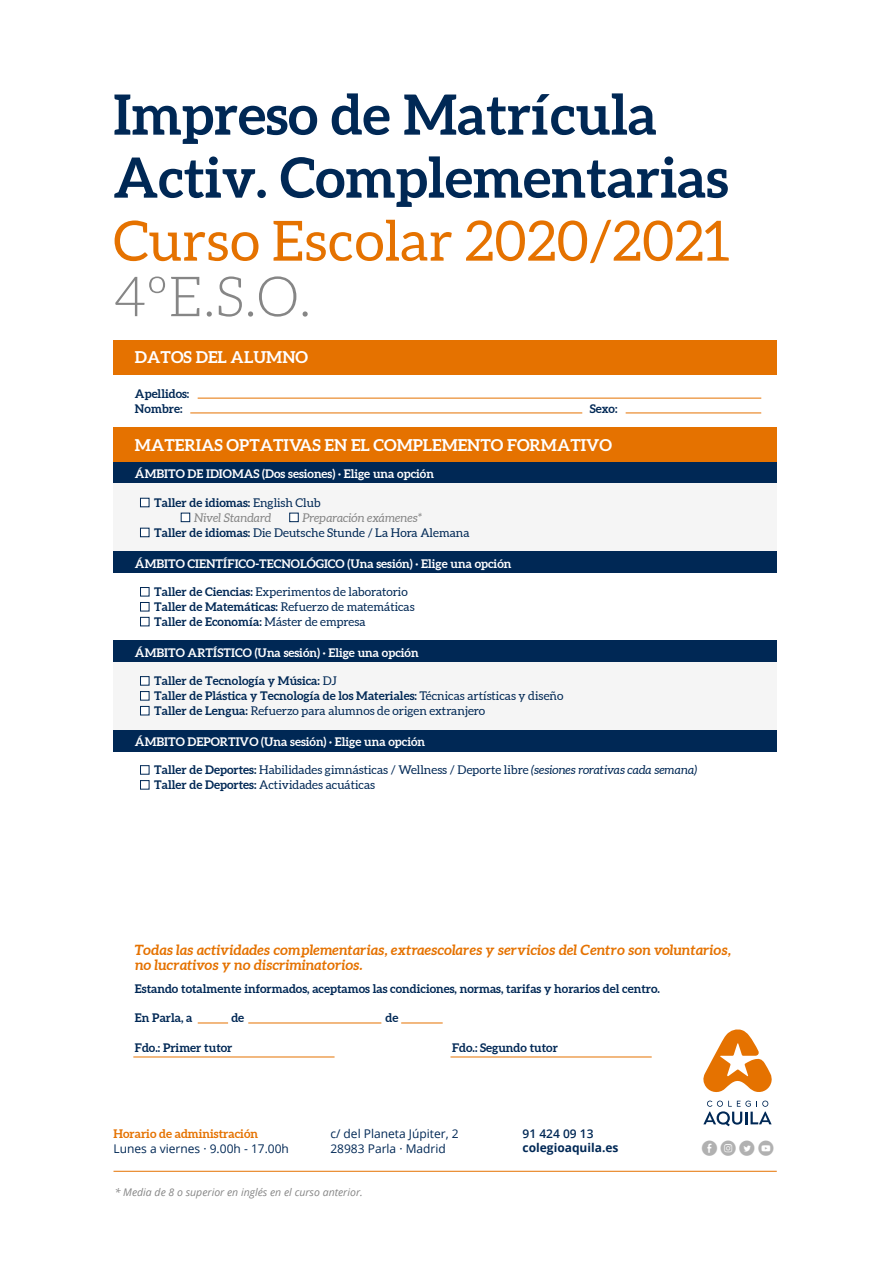
<style>
.page{position:relative;width:893px;height:1263px;background:#fff}
.page>*{position:absolute;margin:0;border:0;box-sizing:border-box;transform-origin:0 0}
.t1{font:700 55.5px/63px "Aleo";color:#002855}
.t2{font:55.5px "Aleo";color:#e57200}
.t3{font:300 55.5px "Aleo";color:#868686}
.t4{font:700 16.5px "Aleo";color:#fff}
.t5{font:15px "Social Media Circled";color:#b1b1b1}
.t6{font:italic 700 14.25px/15px "Aleo";color:#e57200}
.t7{font:700 12px/15px "Aleo";color:#002855}
.t8{font:12px/15px "Aleo";color:#002855}
.t9{font:700 12px "Aleo";color:#fff}
.t10{font:12px/14.4px "Open Sans";color:#002855}
.t11{font:700 12px "Aleo";color:#e57200}
.t12{font:700 12px "Open Sans";color:#002855}
.t13{font:600 12px "Open Sans";color:#002855}
.t14{font:italic 10.5px "Open Sans";color:#868686}
.s1{font-weight:400}
.s2{font-weight:400;font-style:italic;color:#868686}
.s3{font-style:italic;color:#868686}
.s4{font-weight:700}
.s5{font-style:italic}
</style>
<div class="page">
<svg style="left:703px;top:1100px;width:69px;height:26px"></svg>
<svg style="left:703px;top:1029px;width:69px;height:63px"></svg>
<hr style="left:450px;top:1056px;width:202px;height:1px;background:#e57200">
<hr style="left:133px;top:1056px;width:202px;height:1px;background:#e57200">
<hr style="left:198px;top:1022px;width:30px;height:1px;background:#e57200">
<hr style="left:401px;top:1022px;width:42px;height:1px;background:#e57200">
<hr style="left:248px;top:1022px;width:133px;height:1px;background:#e57200">
<hr style="left:114px;top:1171px;width:663px;height:1px;background:#e57200">
<div style="left:113px;top:428px;width:664px;height:34px;background:#e57200"></div>
<div style="left:113px;top:340px;width:664px;height:34px;background:#e57200"></div>
<hr style="left:198px;top:398px;width:563px;height:1px;background:#e57200">
<hr style="left:626px;top:413px;width:135px;height:1px;background:#e57200">
<hr style="left:190px;top:413px;width:392px;height:1px;background:#e57200">
<div style="left:113px;top:462px;width:664px;height:21px;background:#002855"></div>
<div style="left:113px;top:483px;width:664px;height:69px;background:#f5f5f5"></div>
<div style="left:140px;top:498px;width:9px;height:9px;background:#fff;border:1px solid #002855"></div>
<div style="left:140px;top:528px;width:9px;height:9px;background:#fff;border:1px solid #002855"></div>
<div style="left:181px;top:513px;width:9px;height:9px;background:#fff;border:1px solid #002855"></div>
<div style="left:289px;top:513px;width:9px;height:9px;background:#fff;border:1px solid #002855"></div>
<div style="left:113px;top:552px;width:664px;height:21px;background:#002855"></div>
<div style="left:140px;top:587px;width:9px;height:9px;background:#fff;border:1px solid #002855"></div>
<div style="left:140px;top:602px;width:9px;height:9px;background:#fff;border:1px solid #002855"></div>
<div style="left:140px;top:617px;width:9px;height:9px;background:#fff;border:1px solid #002855"></div>
<div style="left:113px;top:661px;width:664px;height:69px;background:#f5f5f5"></div>
<div style="left:113px;top:641px;width:664px;height:21px;background:#002855"></div>
<div style="left:140px;top:676px;width:9px;height:9px;background:#fff;border:1px solid #002855"></div>
<div style="left:140px;top:691px;width:9px;height:9px;background:#fff;border:1px solid #002855"></div>
<div style="left:140px;top:706px;width:9px;height:9px;background:#fff;border:1px solid #002855"></div>
<div style="left:113px;top:730px;width:664px;height:21px;background:#002855"></div>
<div style="left:140px;top:765px;width:9px;height:9px;background:#fff;border:1px solid #002855"></div>
<div style="left:140px;top:780px;width:9px;height:9px;background:#fff;border:1px solid #002855"></div>
<h1 class="t1" style="left:113px;top:85px;width:617px">Impreso de Matrícula<br>Activ. Complementarias</h1>
<h1 class="t2" style="left:113px;top:209px;width:618px">Curso Escolar 2020/2021</h1>
<h1 class="t3" style="left:113px;top:265px;width:200px">4ºE.S.O.</h1>
<h2 class="t4" style="left:135px;top:347px;width:175px">DATOS DEL ALUMNO</h2>
<p class="t7" style="left:135px;top:387px;width:56px">Apellidos:<br>Nombre:</p>
<p class="t7" style="left:590px;top:402px;width:29px">Sexo:</p>
<h2 class="t4" style="left:135px;top:435px;width:479px">MATERIAS OPTATIVAS EN EL COMPLEMENTO FORMATIVO</h2>
<p class="t9" style="left:135px;top:466px;width:300px">ÁMBITO DE IDIOMAS (Dos sesiones) · Elige una opción</p>
<p class="t7" style="left:194px;top:495px;width:128px;text-indent:-40px">Taller de idiomas: <span class="s1">English Club<br></span><span class="s2">Nivel Standard</span></p>
<p class="t8" style="left:154px;top:511px;width:317px;text-indent:148px"><span class="s3">Preparación exámenes*<br></span><span class="s4">Taller de idiomas:</span> Die Deutsche Stunde / La Hora Alemana</p>
<p class="t9" style="left:135px;top:556px;width:378px">ÁMBITO CIENTÍFICO-TECNOLÓGICO (Una sesión) · Elige una opción</p>
<p class="t8" style="left:154px;top:585px;width:262px"><span class="s4">Taller de Ciencias:</span> Experimentos de laboratorio<br><span class="s4">Taller de Matemáticas:</span> Refuerzo de matemáticas<br><span class="s4">Taller de Economía:</span> Máster de empresa</p>
<p class="t9" style="left:135px;top:645px;width:285px">ÁMBITO ARTÍSTICO (Una sesión) · Elige una opción</p>
<p class="t7" style="left:154px;top:674px;width:411px">Taller de Tecnología y Música: <span class="s1">DJ<br></span>Taller de Plástica y Tecnología de los Materiales: <span class="s1">Técnicas artísticas y diseño<br></span>Taller de Lengua: <span class="s1">Refuerzo para alumnos de origen extranjero</span></p>
<p class="t9" style="left:135px;top:734px;width:292px">ÁMBITO DEPORTIVO (Una sesión) · Elige una opción</p>
<p class="t8" style="left:154px;top:763px;width:545px"><span class="s4">Taller de Deportes:</span> Habilidades gimnásticas / Wellness / Deporte libre <span class="s5">(sesiones rorativas cada semana)<br></span><span class="s4">Taller de Deportes:</span> Actividades acuáticas</p>
<p class="t6" style="left:135px;top:943px;width:597px">Todas las actividades complementarias, extraescolares y servicios del Centro son voluntarios, no lucrativos y no discriminatorios.</p>
<p class="t7" style="left:135px;top:981px;width:526px">Estando totalmente informados, aceptamos las condiciones, normas, tarifas y horarios del centro.</p>
<p class="t7" style="left:135px;top:1011px;width:59px">En Parla, a</p>
<p class="t7" style="left:231px;top:1011px;width:14px">de</p>
<p class="t7" style="left:386px;top:1011px;width:14px">de</p>
<p class="t7" style="left:135px;top:1040px;width:99px">Fdo.: Primer tutor</p>
<p class="t7" style="left:452px;top:1040px;width:107px">Fdo.: Segundo tutor</p>
<p class="t11" style="left:113px;top:1126px;width:146px">Horario de administración</p>
<p class="t10" style="left:113px;top:1141px;width:177px">Lunes a viernes · 9.00h - 17.00h</p>
<p class="t10" style="left:330px;top:1126px;width:130px">c/ del Planeta Júpiter, 2<br>28983 Parla · Madrid</p>
<p class="t5" style="left:702px;top:1140px;width:73px">EQDM</p>
<p class="t13" style="left:523px;top:1125px;width:73px">91 424 09 13</p>
<p class="t12" style="left:523px;top:1139px;width:97px">colegioaquila.es</p>
<p class="t14" style="left:115px;top:1185px;width:250px">* Media de 8 o superior en inglés en el curso anterior.</p>
</div>
